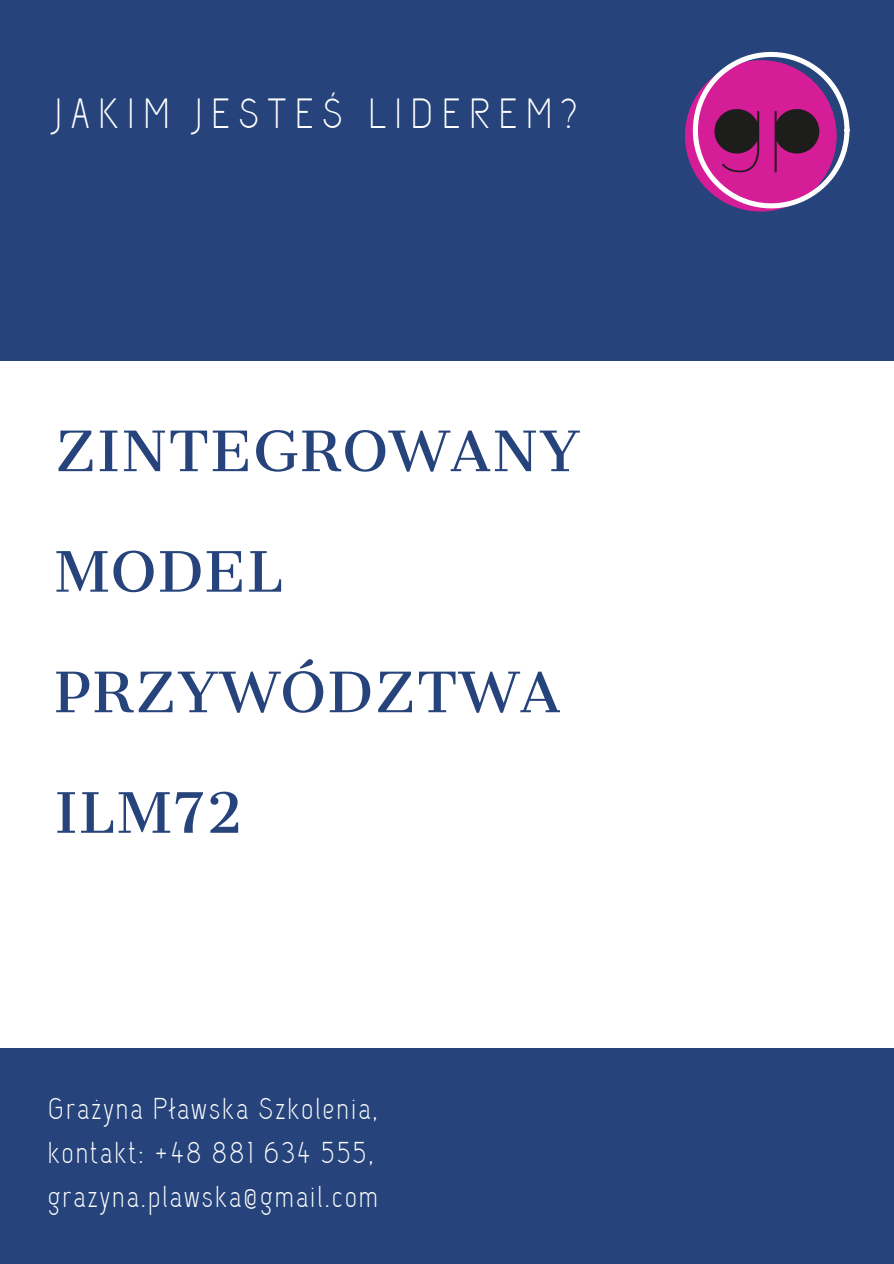
<style>
.page{position:relative;width:894px;height:1264px;background:#fff}
.page>*{position:absolute;margin:0;border:0;box-sizing:border-box;transform-origin:0 0}
.t1{font:54.3px "Cantata One";letter-spacing:.03em;color:#26447b}
.t2{font:42px "Capsuula";letter-spacing:.2em;color:#fff}
.t3{font:30px "Capsuula";letter-spacing:.07em;color:#fff}
</style>
<div class="page">
<div style="left:0;top:0;width:893px;height:361px;background:#26447b"></div>
<div style="left:0;top:1048px;width:893px;height:215px;background:#26447b"></div>
<svg style="left:692px;top:52px;width:157px;height:157px"></svg>
<img style="left:698px;top:63px;width:136px;height:137px">
<p class="t2" style="left:55px;top:89px;width:523px">JAKIM JESTEŚ LIDEREM?</p>
<p class="t1" style="left:55px;top:417px;width:526px">ZINTEGROWANY</p>
<p class="t1" style="left:55px;top:537px;width:230px">MODEL</p>
<p class="t1" style="left:55px;top:658px;width:507px">PRZYWÓDZTWA</p>
<p class="t1" style="left:55px;top:778px;width:189px">ILM72</p>
<p class="t3" style="left:48px;top:1091px;width:331px">Grażyna Pławska Szkolenia,</p>
<p class="t3" style="left:48px;top:1135px;width:327px">kontakt: +48 881 634 555,</p>
<p class="t3" style="left:48px;top:1179px;width:331px">grazyna.plawska@gmail.com</p>
</div>
